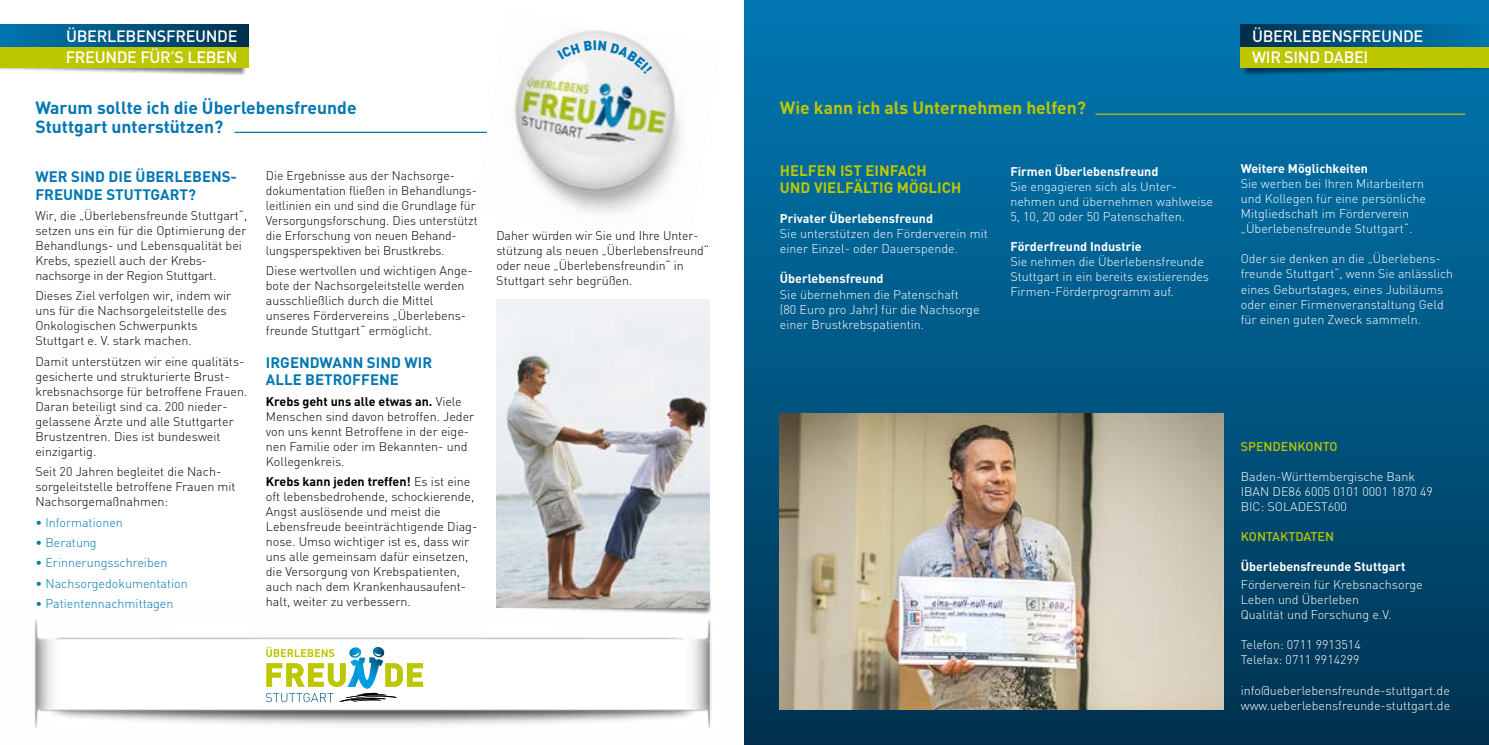
<style>
.page{position:relative;width:1489px;height:745px;background:#fff}
.page>*{position:absolute;margin:0;border:0;box-sizing:border-box;transform-origin:0 0}
.t1{font:700 17.5px/18.9px "DIN";color:#0077b3}
.t2{font:700 17.5px "DIN";color:#bdc700}
.t3{font:500 16.25px/21.2px "DIN";letter-spacing:-.02em;color:#fff}
.t4{font:700 15px/17.5px "DIN";color:#0077b3}
.t5{font:700 15px/17.5px "DIN";color:#bdc700}
.t6{font:300 12.5px/15px "DIN";color:#000}
.t7{font:300 12.5px/15px "DIN";color:#fff}
.t8{font:700 12.5px "DIN";color:#fff}
.t9{font:300 12.5px "DIN";color:#0077b3}
.t10{font:500 12.5px "DIN";color:#bdc700}
.s1{font-weight:700}
</style>
<div class="page">
<div style="left:744px;top:0;width:744px;height:744px;background:linear-gradient(to bottom,#0079b4,#013452)"></div>
<img style="left:34px;top:606px;width:678px;height:122px">
<svg style="left:266px;top:646px;width:157px;height:55px"></svg>
<img style="left:779px;top:413px;width:443px;height:296px">
<div style="left:500px;top:592px;width:211px;height:22px;background:#000;opacity:.5"></div>
<img style="left:496px;top:299px;width:213px;height:307px">
<hr style="left:234px;top:132px;width:257px;height:1px;background:#0077b3">
<img style="left:474px;top:30px;width:208px;height:184px">
<hr style="left:1095px;top:113px;width:369px;height:2px;background:#bdc700">
<div style="left:0;top:48px;width:246px;height:28px;background:#000;opacity:.5"></div>
<div style="left:0;top:46px;width:248px;height:21px;background:#bdc700"></div>
<div style="left:0;top:25px;width:248px;height:21px;background:linear-gradient(to right,#0078b2,#003250)"></div>
<div style="left:1242px;top:48px;width:246px;height:28px;background:#000;opacity:.5"></div>
<div style="left:1240px;top:46px;width:248px;height:21px;background:#bdc700"></div>
<div style="left:1240px;top:25px;width:248px;height:21px;background:linear-gradient(to right,#00314f,#0077b1)"></div>
<svg style="left:557px;top:40px;width:95px;height:34px"></svg>
<h2 class="t3" style="left:66px;top:25px;width:173px">ÜBERLEBENSFREUNDE<br>FREUNDE FÜR’S LEBEN</h2>
<h2 class="t3" style="left:1251px;top:25px;width:173px">ÜBERLEBENSFREUNDE<br>WIR SIND DABEI</h2>
<h1 class="t1" style="left:35px;top:97px;width:322px">Warum sollte ich die Überlebensfreunde<br>Stuttgart unterstützen?</h1>
<h1 class="t2" style="left:780px;top:96px;width:307px">Wie kann ich als Unternehmen helfen?</h1>
<p class="t4" style="left:35px;top:167px;width:203px">WER SIND DIE ÜBERLEBENS-<br>FREUNDE STUTTGART?</p>
<p class="t6" style="left:35px;top:208px;width:213px">Wir, die „Überlebensfreunde Stuttgart“, setzen uns ein für die Optimierung der Behandlungs- und Lebensqualität bei Krebs, speziell auch der Krebs&shy;nachsorge in der Region Stuttgart.</p>
<p class="t6" style="left:35px;top:288px;width:197px">Dieses Ziel verfolgen wir, indem wir uns für die Nachsorgeleitstelle des Onkologischen Schwerpunkts Stuttgart e. V. stark machen.</p>
<p class="t6" style="left:35px;top:353px;width:213px">Damit unterstützen wir eine qualitäts&shy;gesicherte und strukturierte Brust&shy;krebsnachsorge für betroffene Frauen.<br>Daran beteiligt sind ca. 200 nieder&shy;gelassene Ärzte und alle Stuttgarter Brustzentren. Dies ist bundesweit einzigartig.</p>
<p class="t6" style="left:35px;top:464px;width:202px">Seit 20 Jahren begleitet die Nach&shy;sorgeleitstelle betroffene Frauen mit<br>Nachsorgemaßnahmen:</p>
<p class="t9" style="left:35px;top:514px;width:89px">• Informationen</p>
<p class="t9" style="left:35px;top:534px;width:63px">• Beratung</p>
<p class="t9" style="left:35px;top:554px;width:133px">• Erinnerungsschreiben</p>
<p class="t9" style="left:35px;top:575px;width:154px">• Nachsorgedokumentation</p>
<p class="t9" style="left:35px;top:595px;width:139px">• Patientennachmittagen</p>
<p class="t8" style="left:1010px;top:163px;width:149px">Firmen Überlebensfreund</p>
<p class="t7" style="left:1010px;top:179px;width:204px">Sie engagieren sich als Unter&shy;nehmen und übernehmen wahlweise<br>5, 10, 20 oder 50 Patenschaften.</p>
<p class="t8" style="left:1010px;top:238px;width:133px">Förderfreund Industrie</p>
<p class="t7" style="left:1010px;top:254px;width:200px">Sie nehmen die Überlebensfreunde<br>Stuttgart in ein bereits existierendes<br>Firmen-Förderprogramm auf.</p>
<p class="t5" style="left:780px;top:161px;width:183px">HELFEN IST EINFACH<br>UND VIELFÄLTIG MÖGLICH</p>
<p class="t8" style="left:780px;top:210px;width:155px">Privater Überlebensfreund</p>
<p class="t7" style="left:780px;top:226px;width:209px">Sie unterstützen den Förderverein mit einer Einzel- oder Dauerspende.</p>
<p class="t8" style="left:780px;top:270px;width:105px">Überlebensfreund</p>
<p class="t7" style="left:780px;top:286px;width:201px">Sie übernehmen die Patenschaft<br>(80 Euro pro Jahr) für die Nachsorge einer Brustkrebspatientin.</p>
<p class="t6" style="left:266px;top:167px;width:213px">Die Ergebnisse aus der Nachsorge&shy;dokumentation fließen in Behandlungs&shy;leitlinien ein und sind die Grundlage für Versorgungsforschung. Dies unterstützt die Erforschung von neuen Behand&shy;lungsperspektiven bei Brustkrebs.</p>
<p class="t6" style="left:266px;top:263px;width:208px">Diese wertvollen und wichtigen Ange&shy;bote der Nachsorgeleitstelle werden ausschließlich durch die Mittel unseres Fördervereins „Überlebens&shy;freunde Stuttgart“ ermöglicht.</p>
<p class="t4" style="left:266px;top:352px;width:168px">IRGENDWANN SIND WIR<br>ALLE BETROFFENE</p>
<p class="t6" style="left:266px;top:393px;width:210px"><span class="s1">Krebs geht uns alle etwas an.</span> Viele<br>Menschen sind davon betroffen. Jeder von uns kennt Betroffene in der eige&shy;nen Familie oder im Bekannten- und<br>Kollegenkreis.</p>
<p class="t6" style="left:266px;top:473px;width:213px"><span class="s1">Krebs kann jeden treffen!</span> Es ist eine oft lebensbedrohende, schockierende, Angst auslösende und meist die Lebensfreude beeinträchtigende Diag&shy;nose. Umso wichtiger ist es, dass wir uns alle gemeinsam dafür einsetzen, die Versorgung von Krebspatienten, auch nach dem Krankenhausaufent&shy;halt, weiter zu verbessern.</p>
<p class="t6" style="left:496px;top:228px;width:214px">Daher würden wir Sie und Ihre Unter&shy;stützung als neuen „Überlebensfreund“ oder neue „Überlebensfreundin“ in Stuttgart sehr begrüßen.</p>
<p class="t8" style="left:1240px;top:160px;width:129px">Weitere Möglichkeiten</p>
<p class="t7" style="left:1240px;top:176px;width:187px">Sie werben bei Ihren Mitarbeitern und Kollegen für eine persönliche Mitgliedschaft im Förderverein „Überlebensfreunde Stuttgart“.</p>
<p class="t7" style="left:1240px;top:251px;width:214px">Oder sie denken an die „Überlebens&shy;freunde Stuttgart“, wenn Sie anlässlich eines Geburtstages, eines Jubiläums oder einer Firmenveranstaltung Geld für einen guten Zweck sammeln.</p>
<p class="t10" style="left:1240px;top:438px;width:98px">SPENDENKONTO</p>
<p class="t7" style="left:1240px;top:468px;width:194px">Baden-Württembergische Bank<br>IBAN DE86 6005 0101 0001 1870 49<br>BIC: SOLADEST600</p>
<p class="t10" style="left:1240px;top:528px;width:95px">KONTAKTDATEN</p>
<p class="t8" style="left:1240px;top:557px;width:166px">Überlebensfreunde Stuttgart</p>
<p class="t7" style="left:1240px;top:577px;width:183px">Förderverein für Krebsnachsorge<br>Leben und Überleben<br>Qualität und Forschung e.V.</p>
<p class="t7" style="left:1240px;top:637px;width:121px">Telefon: 0711 9913514<br>Telefax: 0711 9914299</p>
<p class="t7" style="left:1240px;top:682px;width:211px">info@ueberlebensfreunde-stuttgart.de www.ueberlebensfreunde-stuttgart.de</p>
</div>
